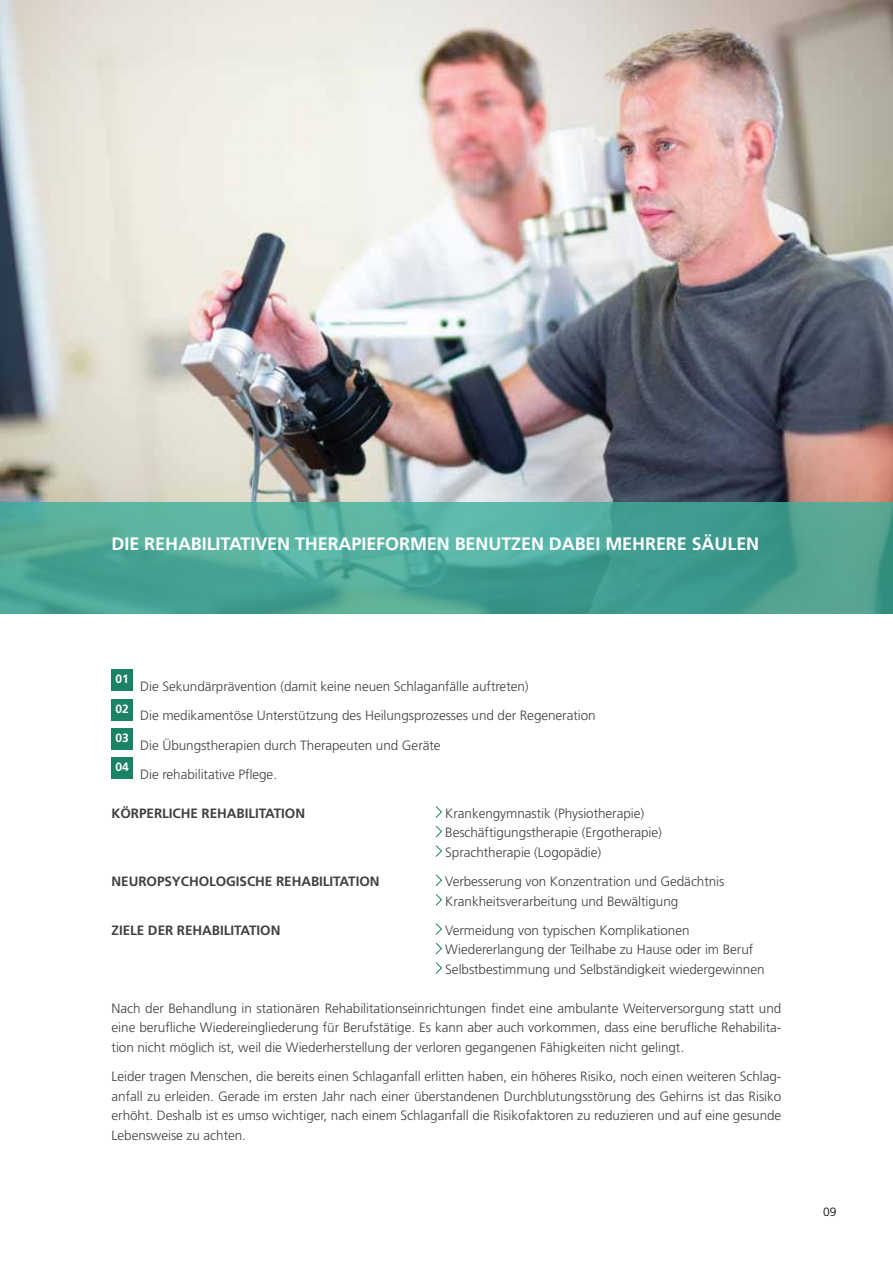
<style>
.page{position:relative;width:893px;height:1263px;background:#fff}
.page>*{position:absolute;margin:0;border:0;box-sizing:border-box;transform-origin:0 0}
.t1{font:700 18px "Frutiger LT Pro";letter-spacing:-.005em;color:#fff}
.t2{font:300 13.5px/19.5px "Frutiger LT Pro";letter-spacing:-.005em;color:#414042}
.t3{font:700 13.5px "Frutiger LT Pro";letter-spacing:-.005em;color:#414042}
.t4{font:700 12px "Frutiger LT Pro";color:#fff}
.t5{font:300 12px "Frutiger LT Pro";color:#000}
</style>
<div class="page">
<img style="left:0;top:0;width:893px;height:502px">
<div style="left:112px;top:670px;width:21px;height:21px;background:#1a8265"></div>
<div style="left:112px;top:699px;width:21px;height:21px;background:#1a8265"></div>
<div style="left:112px;top:728px;width:21px;height:21px;background:#1a8265"></div>
<div style="left:112px;top:757px;width:21px;height:22px;background:#1a8265"></div>
<svg style="left:435px;top:806px;width:7px;height:12px"></svg>
<svg style="left:435px;top:825px;width:7px;height:13px"></svg>
<svg style="left:435px;top:845px;width:7px;height:12px"></svg>
<svg style="left:435px;top:874px;width:7px;height:12px"></svg>
<svg style="left:435px;top:894px;width:7px;height:12px"></svg>
<svg style="left:435px;top:923px;width:7px;height:12px"></svg>
<svg style="left:435px;top:942px;width:7px;height:13px"></svg>
<svg style="left:435px;top:962px;width:7px;height:12px"></svg>
<svg style="left:0;top:502px;width:893px;height:112px;background:#4ca696"></svg>
<h1 class="t1" style="left:112px;top:533px;width:205px">DIE REHABILITATIVEN THERAPIEF</h1>
<h1 class="t1" style="left:385px;top:533px;width:27px">ORMEN</h1>
<h1 class="t1" style="left:455px;top:533px;width:58px">BENUTZEN</h1>
<h1 class="t1" style="left:549px;top:533px;width:69px">DABEIMEHRERE</h1>
<h1 class="t1" style="left:692px;top:533px;width:47px">SÄULEN</h1>
<p class="t4" style="left:116px;top:672px;width:15px">01</p>
<p class="t4" style="left:116px;top:701px;width:15px">02</p>
<p class="t4" style="left:116px;top:730px;width:15px">03</p>
<p class="t2" style="left:140px;top:677px;width:390px">Die Sekundärprävention (damit keine neuen Schlaganfälle auftreten)</p>
<p class="t2" style="left:140px;top:706px;width:457px">Die medikamentöse Unterstützung des Heilungsprozesses und der Regeneration</p>
<p class="t2" style="left:140px;top:735px;width:302px">Die Übungstherapien durch Therapeuten und Geräte</p>
<p class="t4" style="left:116px;top:760px;width:15px">04</p>
<p class="t2" style="left:140px;top:764px;width:138px">Die rehabilitative Pflege.</p>
<p class="t3" style="left:112px;top:805px;width:28px">KÖRPERLI</p>
<p class="t3" style="left:173px;top:805px;width:47px">CHE REHA</p>
<p class="t3" style="left:237px;top:805px;width:15px">BILITATI</p>
<p class="t3" style="left:285px;top:805px;width:20px">ON</p>
<p class="t2" style="left:445px;top:803px;width:218px">Krankengymnastik (Physiotherapie)<br>Beschäftigungstherapie (Ergotherapie)<br>Sprachtherapie (Logopädie)</p>
<p class="t3" style="left:112px;top:873px;width:183px">NEUROPSYCHOLOGISCHE REHA</p>
<p class="t3" style="left:311px;top:873px;width:15px">BILITATI</p>
<p class="t3" style="left:359px;top:873px;width:20px">ON</p>
<p class="t2" style="left:445px;top:872px;width:281px">Verbesserung von Konzentration und Gedächtnis<br>Krankheitsverarbeitung und Bewältigung</p>
<p class="t3" style="left:112px;top:922px;width:15px">ZIELE</p>
<p class="t3" style="left:148px;top:922px;width:10px">DER</p>
<p class="t3" style="left:177px;top:922px;width:18px">REHA</p>
<p class="t3" style="left:212px;top:922px;width:15px">BILITATI</p>
<p class="t3" style="left:260px;top:922px;width:20px">ON</p>
<p class="t2" style="left:445px;top:920px;width:321px">Vermeidung von typischen Komplikationen<br>Wiedererlangung der Teilhabe zu Hause oder im Beruf<br>Selbstbestimmung und Selbständigkeit wiedergewinnen</p>
<p class="t2" style="left:112px;top:998px;width:671px;text-align:justify">Nach der Behandlung in stationären Rehabilitationseinrichtungen findet eine ambulante Weiterversorgung statt und eine berufliche Wiedereingliederung für Berufstätige. Es kann aber auch vorkommen, dass eine berufliche Rehabilita&shy;tion nicht möglich ist, weil die Wiederherstellung der verloren gegangenen Fähigkeiten nicht gelingt.</p>
<p class="t2" style="left:112px;top:1067px;width:671px;text-align:justify">Leider tragen Menschen, die bereits einen Schlaganfall erlitten haben, ein höheres Risiko, noch einen weiteren Schlag&shy;anfall zu erleiden. Gerade im ersten Jahr nach einer überstandenen Durchblutungsstörung des Gehirns ist das Risiko erhöht. Deshalb ist es umso wichtiger, nach einem Schlaganfall die Risikofaktoren zu reduzieren und auf eine gesunde Lebensweise zu achten.</p>
<p class="t5" style="left:823px;top:1204px;width:15px">09</p>
</div>
